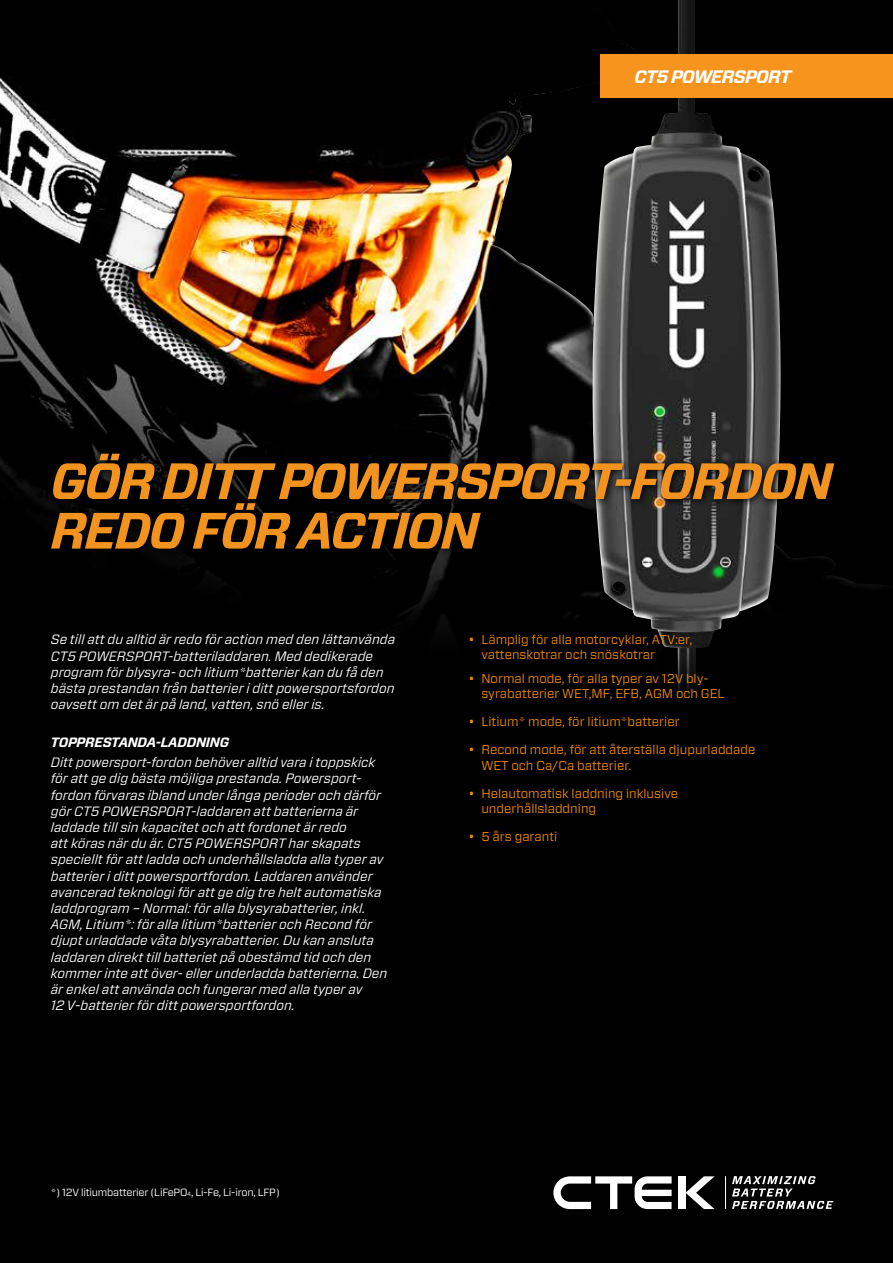
<style>
.page{position:relative;width:893px;height:1263px;background:#000}
.page>*{position:absolute;margin:0;border:0;box-sizing:border-box;transform-origin:0 0}
.t1{font:italic 700 51px/49.5px "Forza";letter-spacing:-.04em;color:#f29320}
.t2{font:italic 700 18px "Forza";letter-spacing:-.04em;color:#fff}
.t3{font:italic 13.5px/16.2px "Forza";color:#fff}
.t4{font:italic 700 13.5px "Forza";letter-spacing:-.02em;color:#fff}
.t5{font:12.75px/15.3px "Forza";color:#f18a00}
.t6{font:10.5px "Forza";letter-spacing:-.02em;color:#fff}
.s1{font-size:6.15px}
</style>
<div class="page">
<img style="left:0;top:77px;width:893px;height:552px">
<img style="left:591px;top:0;width:190px;height:695px">
<div style="left:678px;top:1176px;width:7px;height:33px;background:#fff"></div>
<svg style="left:685px;top:1176px;width:30px;height:33px"></svg>
<svg style="left:553px;top:1176px;width:119px;height:33px"></svg>
<svg style="left:732px;top:1176px;width:101px;height:33px"></svg>
<hr style="left:725px;top:1176px;width:1px;height:33px;background:#fff">
<div style="left:600px;top:54px;width:293px;height:43px;background:#f7941e"></div>
<svg style="left:46px;top:447px;width:797px;height:111px"></svg>
<h2 class="t2" style="left:634px;top:64px;width:158px">CT5 POWERSPORT</h2>
<h1 class="t1" style="left:51px;top:457px;width:783px">GÖR DITT POWERSPORT-FORDON<br>REDO FÖR ACTION</h1>
<p class="t3" style="left:51px;top:631px;width:346px">Se till att du alltid är redo för action med den lättanvända CT5 POWERSPORT-batteriladdaren. Med dedikerade program för blysyra- och litium*batterier kan du få den bästa prestandan från batterier i ditt powersportsfordon oavsett om det är på land, vatten, snö eller is.</p>
<p class="t4" style="left:51px;top:733px;width:180px">TOPPRESTANDA-LADDNING</p>
<p class="t3" style="left:51px;top:754px;width:338px">Ditt powersport-fordon behöver alltid vara i toppskick för att ge dig bästa möjliga prestanda. Powersport&shy;fordon förvaras ibland under långa perioder och därför gör CT5 POWERSPORT-laddaren att batterierna är laddade till sin kapacitet och att fordonet är redo<br>att köras när du är. CT5 POWERSPORT har skapats speciellt för att ladda och underhållsladda alla typer av batterier i ditt powersportfordon. Laddaren använder avancerad teknologi för att ge dig tre helt automatiska laddprogram – Normal: för alla blysyrabatterier, inkl.<br>AGM, Litium*: för alla litium*batterier och Recond för djupt urladdade våta blysyrabatterier. Du kan ansluta laddaren direkt till batteriet på obestämd tid och den kommer inte att över- eller underladda batterierna. Den är enkel att använda och fungerar med alla typer av<br>12 V-batterier för ditt powersportfordon.</p>
<p class="t6" style="left:51px;top:1185px;width:230px">*) 12V litiumbatterier (LiFePO<span class="s1">4</span>, Li-Fe, Li-iron, LFP)</p>
<p class="t5" style="left:481px;top:631px;width:213px;text-indent:-13px">• Lämplig för alla motorcyklar, ATV:er, vattenskotrar och snöskotrar</p>
<p class="t5" style="left:481px;top:671px;width:245px;text-indent:-13px">• Normal mode, för alla typer av 12V bly&shy;syrabatterier WET,MF, EFB, AGM och GEL</p>
<p class="t5" style="left:469px;top:714px;width:213px">• Litium* mode, för litium*batterier</p>
<p class="t5" style="left:481px;top:742px;width:276px;text-indent:-13px">• Recond mode, för att återställa djupurladdade<br>WET och Ca/Ca batterier.</p>
<p class="t5" style="left:481px;top:785px;width:198px;text-indent:-13px">• Helautomatisk laddning inklusive underhållsladdning</p>
<p class="t5" style="left:469px;top:829px;width:90px">• 5 års garanti</p>
</div>
